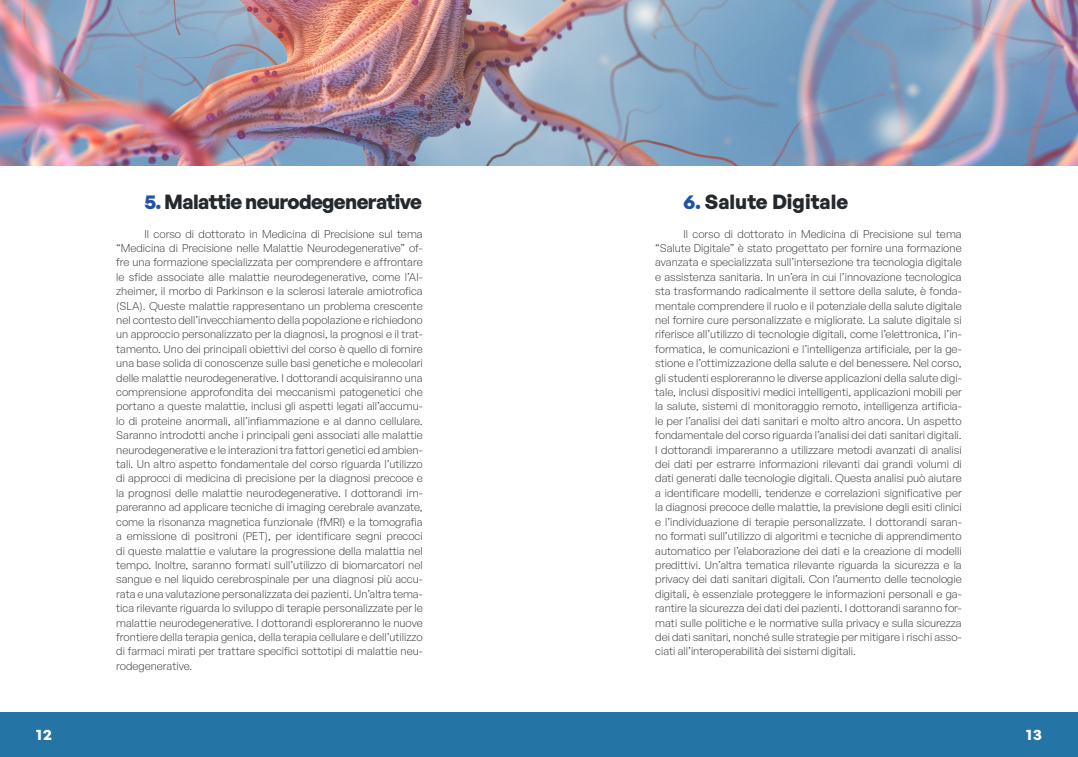
<style>
.page{position:relative;width:1078px;height:757px;background:#fff}
.page>*{position:absolute;margin:0;border:0;box-sizing:border-box;transform-origin:0 0}
.t1{font:700 20px "General Sans";letter-spacing:-.03em;color:#24292e}
.t2{font:700 20px "General Sans";color:#24292e}
.t3{font:700 15px "General Sans";color:#fff}
.t4{font:300 11px/14.4px "General Sans";color:#231f20;text-align:justify}
.s1{color:#2152a6}
</style>
<div class="page">
<div style="left:0;top:713px;width:1077px;height:44px;background:#2475a6"></div>
<img style="left:0;top:0;width:1077px;height:165px">
<p class="t1" style="left:145px;top:189px;width:279px"><span class="s1">5.</span> Malattie neurodegenerative</p>
<p class="t4" style="left:116px;top:226px;width:308px;text-indent:28px">Il corso di dottorato in Medicina di Precisione sul tema “Medicina di Precisione nelle Malattie Neurodegenerative” of&shy;fre una formazione specializzata per comprendere e affrontare le sfide associate alle malattie neurodegenerative, come l’Al&shy;zheimer, il morbo di Parkinson e la sclerosi laterale amiotrofica (SLA). Queste malattie rappresentano un problema crescente nel contesto dell’invecchiamento della popolazione e richiedono un approccio personalizzato per la diagnosi, la prognosi e il trat&shy;tamento. Uno dei principali obiettivi del corso è quello di fornire una base solida di conoscenze sulle basi genetiche e molecolari delle malattie neurodegenerative. I dottorandi acquisiranno una comprensione approfondita dei meccanismi patogenetici che portano a queste malattie, inclusi gli aspetti legati all’accumu&shy;lo di proteine anormali, all’infiammazione e al danno cellulare.<br>Saranno introdotti anche i principali geni associati alle malattie neurodegenerative e le interazioni tra fattori genetici ed ambien&shy;tali. Un altro aspetto fondamentale del corso riguarda l’utilizzo di approcci di medicina di precisione per la diagnosi precoce e la prognosi delle malattie neurodegenerative. I dottorandi im&shy;pareranno ad applicare tecniche di imaging cerebrale avanzate, come la risonanza magnetica funzionale (fMRI) e la tomografia a emissione di positroni (PET), per identificare segni precoci di queste malattie e valutare la progressione della malattia nel tempo. Inoltre, saranno formati sull’utilizzo di biomarcatori nel sangue e nel liquido cerebrospinale per una diagnosi più accu&shy;rata e una valutazione personalizzata dei pazienti. Un’altra tema&shy;tica rilevante riguarda lo sviluppo di terapie personalizzate per le malattie neurodegenerative. I dottorandi esploreranno le nuove frontiere della terapia genica, della terapia cellulare e dell’utilizzo di farmaci mirati per trattare specifici sottotipi di malattie neu&shy;rodegenerative.</p>
<p class="t2" style="left:683px;top:189px;width:166px"><span class="s1">6.</span> Salute Digitale</p>
<p class="t4" style="left:655px;top:226px;width:308px;text-indent:28px">Il corso di dottorato in Medicina di Precisione sul tema “Salute Digitale” è stato progettato per fornire una formazione avanzata e specializzata sull’intersezione tra tecnologia digitale e assistenza sanitaria. In un’era in cui l’innovazione tecnologica sta trasformando radicalmente il settore della salute, è fonda&shy;mentale comprendere il ruolo e il potenziale della salute digitale nel fornire cure personalizzate e migliorate. La salute digitale si riferisce all’utilizzo di tecnologie digitali, come l’elettronica, l’in&shy;formatica, le comunicazioni e l’intelligenza artificiale, per la ge&shy;stione e l’ottimizzazione della salute e del benessere. Nel corso, gli studenti esploreranno le diverse applicazioni della salute digi&shy;tale, inclusi dispositivi medici intelligenti, applicazioni mobili per la salute, sistemi di monitoraggio remoto, intelligenza artificia&shy;le per l’analisi dei dati sanitari e molto altro ancora. Un aspetto fondamentale del corso riguarda l’analisi dei dati sanitari digitali.<br>I dottorandi impareranno a utilizzare metodi avanzati di analisi dei dati per estrarre informazioni rilevanti dai grandi volumi di dati generati dalle tecnologie digitali. Questa analisi può aiutare a identificare modelli, tendenze e correlazioni significative per la diagnosi precoce delle malattie, la previsione degli esiti clinici e l’individuazione di terapie personalizzate. I dottorandi saran&shy;no formati sull’utilizzo di algoritmi e tecniche di apprendimento automatico per l’elaborazione dei dati e la creazione di modelli predittivi. Un’altra tematica rilevante riguarda la sicurezza e la privacy dei dati sanitari digitali. Con l’aumento delle tecnologie digitali, è essenziale proteggere le informazioni personali e ga&shy;rantire la sicurezza dei dati dei pazienti. I dottorandi saranno for&shy;mati sulle politiche e le normative sulla privacy e sulla sicurezza dei dati sanitari, nonché sulle strategie per mitigare i rischi asso&shy;ciati all’interoperabilità dei sistemi digitali.</p>
<h2 class="t3" style="left:36px;top:725px;width:17px">12</h2>
<h2 class="t3" style="left:1025px;top:725px;width:17px">13</h2>
</div>
